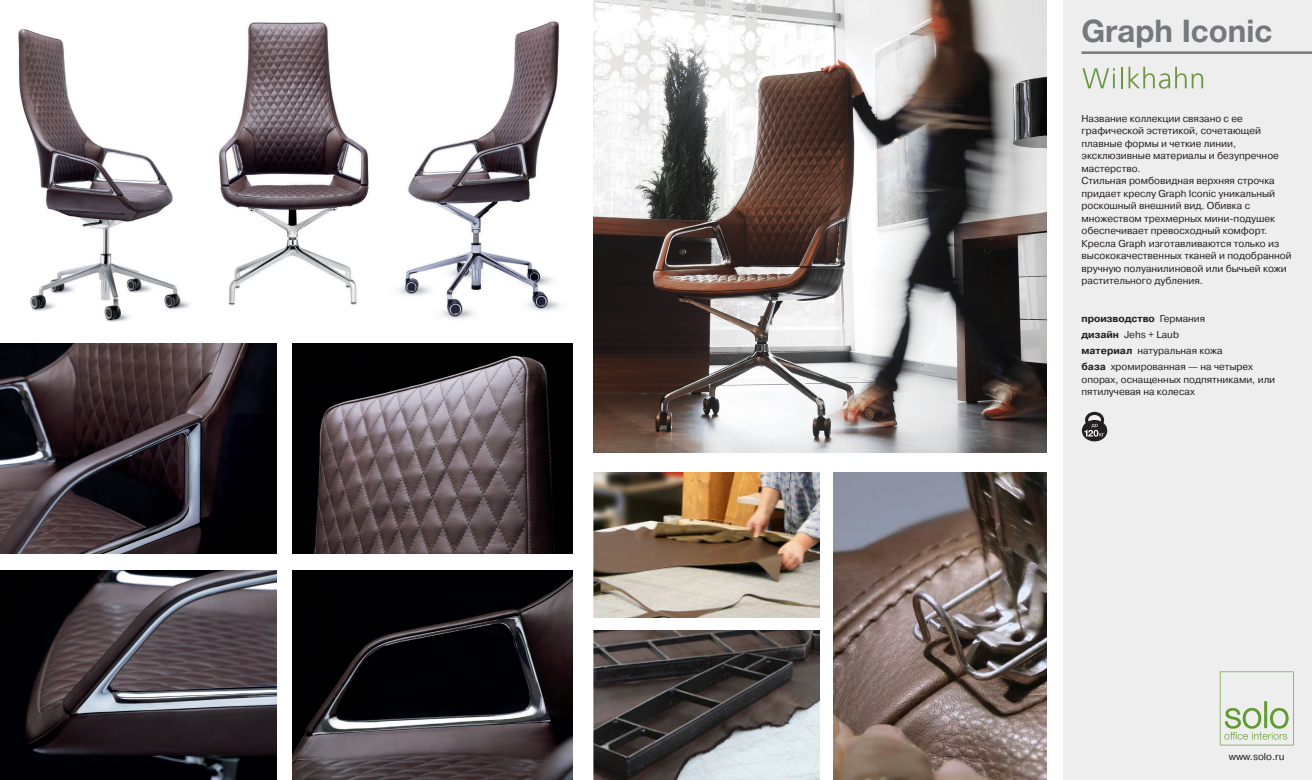
<style>
.page{position:relative;width:1312px;height:780px;background:#fff}
.page>*{position:absolute;margin:0;border:0;box-sizing:border-box;transform-origin:0 0}
.name{font:700 31.25px "Helvetica Neue LTCYR";color:#76787b}
.text{font:10px/12.5px "Pragmatica C";color:#231f20}
.harakteristiki{font:10px/12.5px "Pragmatica C";color:#231f20}
.harakteristiki-2{font:700 10px "Pragmatica C";color:#231f20}
.s1{font-weight:400}
.s2{font-weight:700}
</style>
<div class="page">
<div style="left:1063px;top:0;width:248px;height:780px;background:#eeeeef"></div>
<hr style="left:1081px;top:51px;width:230px;height:3px;background:#76787b">
<svg style="left:1219px;top:671px;width:74px;height:74px"></svg>
<svg style="left:1082px;top:68px;width:32px;height:20px"></svg>
<hr style="left:1120px;top:67px;width:2px;height:21px;background:#6c9742">
<svg style="left:1128px;top:67px;width:74px;height:22px"></svg>
<svg style="left:1081px;top:420px;width:25px;height:21px"></svg>
<svg style="left:1084px;top:412px;width:20px;height:24px"></svg>
<img style="left:0;top:570px;width:277px;height:210px">
<img style="left:0;top:344px;width:277px;height:209px">
<img style="left:293px;top:570px;width:279px;height:210px">
<img style="left:293px;top:344px;width:279px;height:209px">
<img style="left:593px;top:0;width:452px;height:452px">
<img style="left:593px;top:630px;width:226px;height:150px">
<img style="left:593px;top:472px;width:226px;height:145px">
<img style="left:833px;top:472px;width:212px;height:308px">
<img style="left:218px;top:22px;width:151px;height:284px">
<img style="left:398px;top:21px;width:162px;height:298px">
<img style="left:17px;top:29px;width:173px;height:293px">
<p class="name" style="left:1081px;top:13px;width:192px">Graph Iconic</p>
<p class="text" style="left:1081px;top:112px;width:199px">Название коллекции связано с ее графической эстетикой, сочетающей плавные формы и четкие линии, эксклюзивные материалы и безупречное мастерство.</p>
<p class="text" style="left:1081px;top:175px;width:195px">Стильная ромбовидная верхняя строчка придает креслу Graph Iconic уникальный роскошный внешний вид. Обивка с множеством трехмерных мини-подушек обеспечивает превосходный комфорт.</p>
<p class="text" style="left:1081px;top:237px;width:212px">Кресла Graph изготавливаются только из высококачественных тканей и подобранной вручную полуанилиновой или бычьей кожи растительного дубления.</p>
<p class="harakteristiki-2" style="left:1081px;top:313px;width:125px">производство <span class="s1">Германия</span></p>
<p class="harakteristiki" style="left:1081px;top:329px;width:99px"><span class="s2">дизайн</span> Jehs + Laub</p>
<p class="harakteristiki" style="left:1081px;top:345px;width:143px"><span class="s2">материал</span> натуральная кожа</p>
<p class="harakteristiki" style="left:1081px;top:361px;width:195px"><span class="s2">база</span> хромированная — на четырех опорах, оснащенных подпятниками, или пятилучевая на колесах</p>
<p class="text" style="left:1228px;top:750px;width:57px">www.solo.ru</p>
</div>
